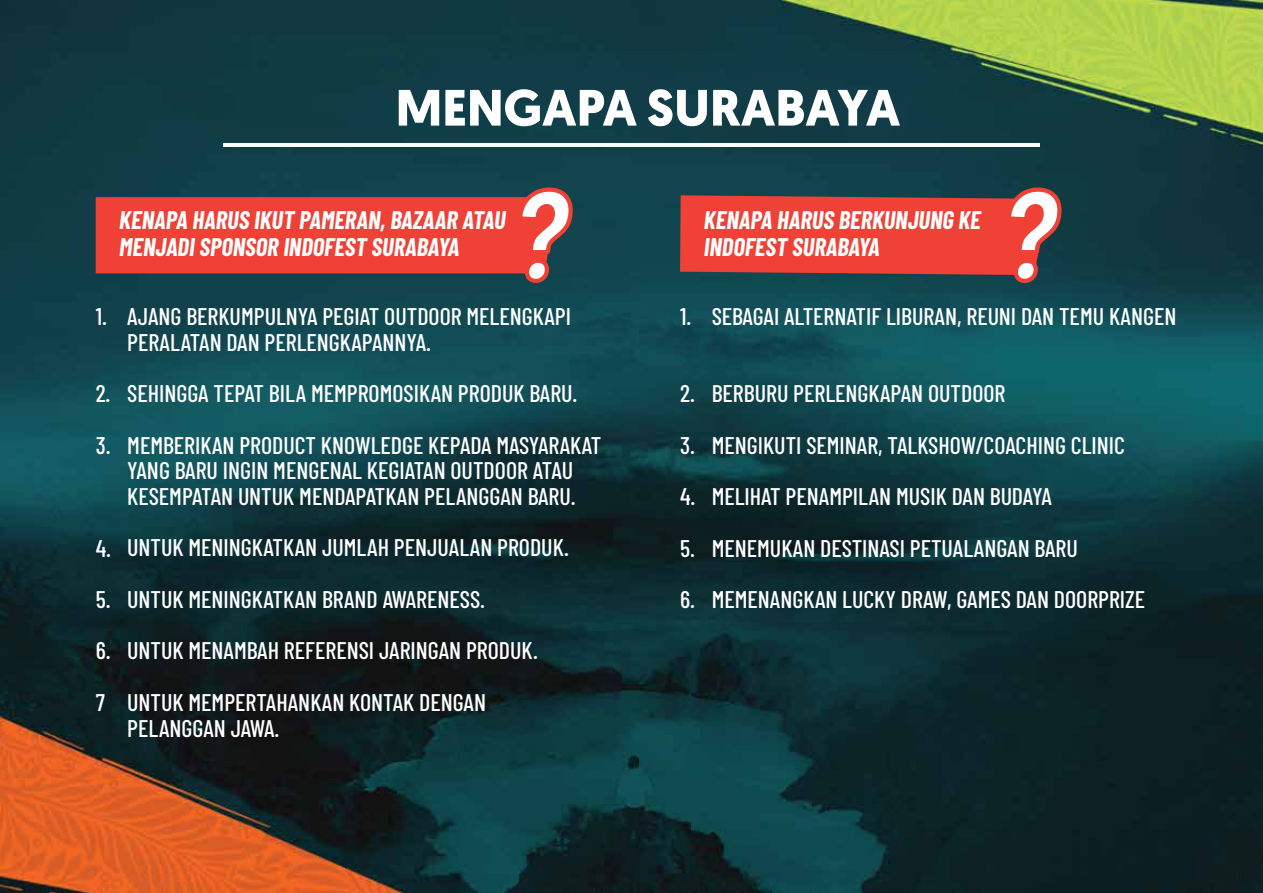
<style>
.page{position:relative;width:1263px;height:893px;background:#fff}
.page>*{position:absolute;margin:0;border:0;box-sizing:border-box;transform-origin:0 0}
.t1{font:700 51px "Geomanist";color:#fff}
.t2{font:italic 700 24.9px/26.5px "Barlow Condensed";color:#fff}
.t3{font:500 24px/51.4px "Barlow Condensed";color:#fff}
</style>
<div class="page">
<img style="left:0;top:0;width:1263px;height:893px">
<svg style="left:96px;top:185px;width:479px;height:101px;background:#b64641"></svg>
<svg style="left:680px;top:185px;width:384px;height:101px;background:#b54843"></svg>
<img style="left:224px;top:144px;width:815px;height:3px">
<h1 class="t1" style="left:396px;top:74px;width:506px">MENGAPA SURABAYA</h1>
<p class="t2" style="left:119px;top:205px;width:388px">KENAPA HARUS IKUT PAMERAN, BAZAAR ATAU<br>MENJADI SPONSOR INDOFEST SURABAYA</p>
<p class="t3" style="left:96px;top:289px;width:13px">1.</p>
<p class="t3" style="left:96px;top:366px;width:16px">2.<br>3.</p>
<p class="t3" style="left:96px;top:520px;width:17px;text-align:justify">4.<br>5.<br>6.<br>7</p>
<p class="t3" style="left:127px;top:302px;width:445px;line-height:25.7px">AJANG BERKUMPULNYA PEGIAT OUTDOOR MELENGKAPI<br>PERALATAN DAN PERLENGKAPANNYA.</p>
<p class="t3" style="left:127px;top:366px;width:476px">SEHINGGA TEPAT BILA MEMPROMOSIKAN PRODUK BARU.<br>MEMBERIKAN PRODUCT KNOWLEDGE KEPADA MASYARAKAT</p>
<p class="t3" style="left:127px;top:456px;width:450px;line-height:25.7px">YANG BARU INGIN MENGENAL KEGIATAN OUTDOOR ATAU<br>KESEMPATAN UNTUK MENDAPATKAN PELANGGAN BARU.</p>
<p class="t3" style="left:127px;top:520px;width:443px">UNTUK MENINGKATKAN JUMLAH PENJUALAN PRODUK.<br>UNTUK MENINGKATKAN BRAND AWARENESS.<br>UNTUK MENAMBAH REFERENSI JARINGAN PRODUK.<br>UNTUK MEMPERTAHANKAN KONTAK DENGAN</p>
<p class="t3" style="left:127px;top:700px;width:154px">PELANGGAN JAWA.</p>
<p class="t2" style="left:704px;top:205px;width:278px">KENAPA HARUS BERKUNJUNG KE<br>INDOFEST SURABAYA</p>
<p class="t3" style="left:680px;top:289px;width:13px">1.</p>
<p class="t3" style="left:712px;top:289px;width:466px">SEBAGAI ALTERNATIF LIBURAN, REUNI DAN TEMU KANGEN</p>
<p class="t3" style="left:680px;top:366px;width:17px;text-align:justify">2.<br>3.<br>4.<br>5.<br>6.</p>
<p class="t3" style="left:712px;top:366px;width:435px">BERBURU PERLENGKAPAN OUTDOOR<br>MENGIKUTI SEMINAR, TALKSHOW/COACHING CLINIC MELIHAT PENAMPILAN MUSIK DAN BUDAYA MENEMUKAN DESTINASI PETUALANGAN BARU MEMENANGKAN LUCKY DRAW, GAMES DAN DOORPRIZE</p>
</div>
